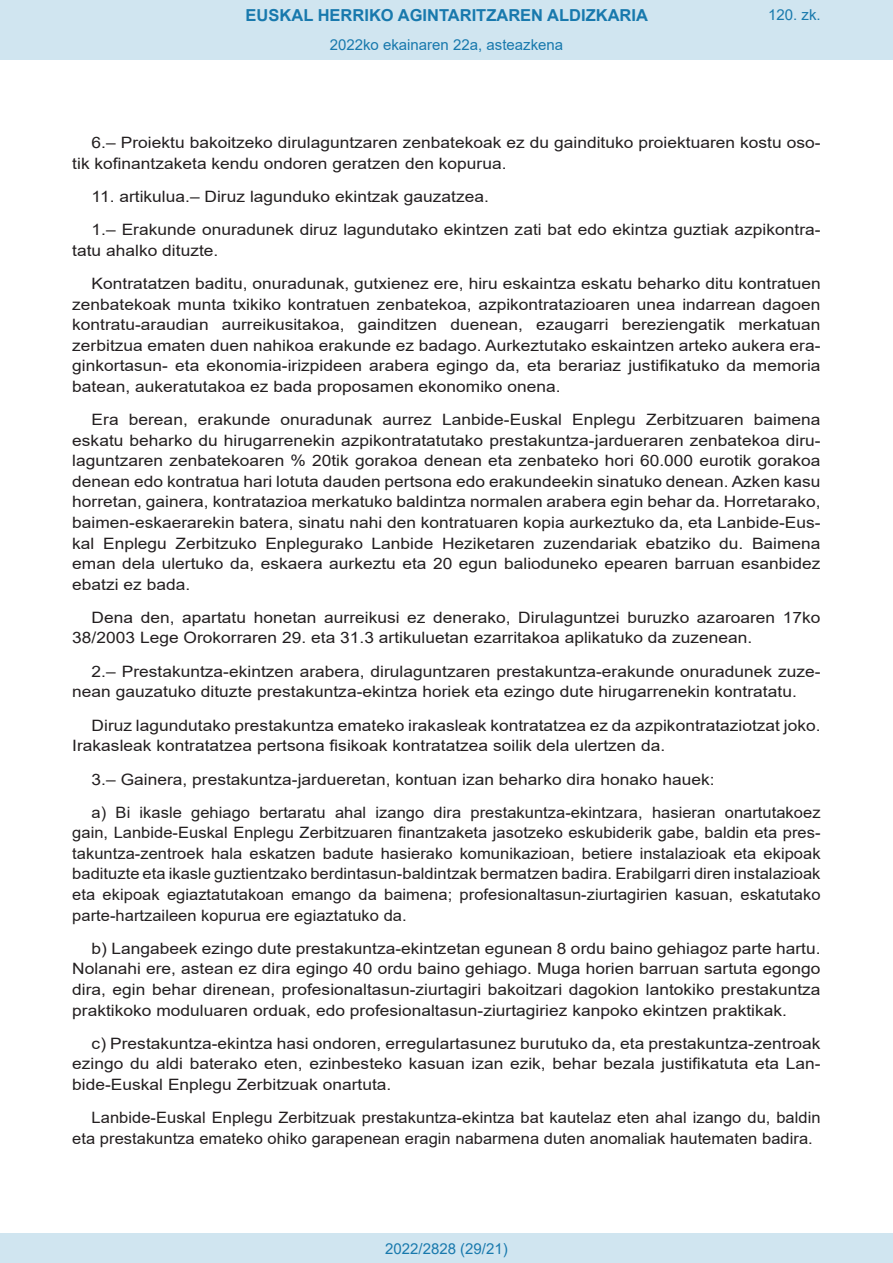
<style>
.page{position:relative;width:893px;height:1263px;background:#fff}
.page>*{position:absolute;margin:0;border:0;box-sizing:border-box;transform-origin:0 0}
.t1{font:700 16.5px "Arial";color:#1879ad}
.BOPVDetalle{font:15.6px/20.5px "Arial";color:#231f20;scale:1.11 1}
.BOPVDetalle-2{font:15.6px/20.5px "Arial";color:#231f20;text-align:justify;scale:1.05 1}
.Paginacion_Centro{font:15px "Arial";color:#1879ad}
</style>
<div class="page">
<div style="left:0;top:0;width:893px;height:60px;background:#d0e5f0"></div>
<div style="left:0;top:1233px;width:893px;height:30px;background:#d0e5f0"></div>
<p class="t1" style="left:246px;top:3px;width:404px">EUSKAL HERRIKO AGINTARITZAREN ALDIZKARIA</p>
<p class="Paginacion_Centro" style="left:330px;top:35px;width:235px">2022ko ekainaren 22a, asteazkena</p>
<p class="Paginacion_Centro" style="left:768px;top:5px;width:54px">120. zk.</p>
<p class="BOPVDetalle" style="left:72px;top:132px;width:676px;text-indent:19px">6.– Proiektu bakoitzeko dirulaguntzaren zenbatekoak ez du gaindituko proiektuaren kostu oso&shy;tik kofinantzaketa kendu ondoren geratzen den kopurua.</p>
<p class="BOPVDetalle" style="left:92px;top:186px;width:359px">11. artikulua.– Diruz lagunduko ekintzak gauzatzea.</p>
<p class="BOPVDetalle" style="left:72px;top:219px;width:676px;text-indent:19px">1.– Erakunde onuradunek diruz lagundutako ekintzen zati bat edo ekintza guztiak azpikontra&shy;tatu ahalko dituzte.</p>
<p class="BOPVDetalle" style="left:72px;top:273px;width:676px;text-align:justify;text-indent:19px">Kontratatzen baditu, onuradunak, gutxienez ere, hiru eskaintza eskatu beharko ditu kontratuen zenbatekoak munta txikiko kontratuen zenbatekoa, azpikontratazioaren unea indarrean dagoen kontratu-araudian aurreikusitakoa, gainditzen duenean, ezaugarri bereziengatik merkatuan zerbitzua ematen duen nahikoa erakunde ez badago. Aurkeztutako eskaintzen arteko aukera era&shy;ginkortasun- eta ekonomia-irizpideen arabera egingo da, eta berariaz justifikatuko da memoria batean, aukeratutakoa ez bada proposamen ekonomiko onena.</p>
<p class="BOPVDetalle" style="left:72px;top:409px;width:676px;text-align:justify;text-indent:19px">Era berean, erakunde onuradunak aurrez Lanbide-Euskal Enplegu Zerbitzuaren baimena eskatu beharko du hirugarrenekin azpikontratatutako prestakuntza-jardueraren zenbatekoa diru&shy;laguntzaren zenbatekoaren % 20tik gorakoa denean eta zenbateko hori 60.000 eurotik gorakoa denean edo kontratua hari lotuta dauden pertsona edo erakundeekin sinatuko denean. Azken kasu horretan, gainera, kontratazioa merkatuko baldintza normalen arabera egin behar da. Horretarako, baimen-eskaerarekin batera, sinatu nahi den kontratuaren kopia aurkeztuko da, eta Lanbide-Eus&shy;kal Enplegu Zerbitzuko Enplegurako Lanbide Heziketaren zuzendariak ebatziko du. Baimena eman dela ulertuko da, eskaera aurkeztu eta 20 egun balioduneko epearen barruan esanbidez ebatzi ez bada.</p>
<p class="BOPVDetalle" style="left:72px;top:607px;width:676px;text-indent:19px">Dena den, apartatu honetan aurreikusi ez denerako, Dirulaguntzei buruzko azaroaren 17ko<br>38/2003 Lege Orokorraren 29. eta 31.3 artikuluetan ezarritakoa aplikatuko da zuzenean.</p>
<p class="BOPVDetalle" style="left:72px;top:661px;width:676px;text-indent:19px">2.– Prestakuntza-ekintzen arabera, dirulaguntzaren prestakuntza-erakunde onuradunek zuze&shy;nean gauzatuko dituzte prestakuntza-ekintza horiek eta ezingo dute hirugarrenekin kontratatu.</p>
<p class="BOPVDetalle" style="left:72px;top:715px;width:676px;text-indent:19px">Diruz lagundutako prestakuntza emateko irakasleak kontratatzea ez da azpikontrataziotzat joko.<br>Irakasleak kontratatzea pertsona fisikoak kontratatzea soilik dela ulertzen da.</p>
<p class="BOPVDetalle" style="left:92px;top:769px;width:563px">3.– Gainera, prestakuntza-jardueretan, kontuan izan beharko dira honako hauek:</p>
<p class="BOPVDetalle-2" style="left:72px;top:802px;width:714px;text-indent:19px">a) Bi ikasle gehiago bertaratu ahal izango dira prestakuntza-ekintzara, hasieran onartutakoez gain, Lanbide-Euskal Enplegu Zerbitzuaren finantzaketa jasotzeko eskubiderik gabe, baldin eta pres&shy;takuntza-zentroek hala eskatzen badute hasierako komunikazioan, betiere instalazioak eta ekipoak badituzte eta ikasle guztientzako berdintasun-baldintzak bermatzen badira. Erabilgarri diren instalazioak eta ekipoak egiaztatutakoan emango da baimena; profesionaltasun-ziurtagirien kasuan, eskatutako parte-hartzaileen kopurua ere egiaztatuko da.</p>
<p class="BOPVDetalle" style="left:72px;top:938px;width:676px;text-align:justify;text-indent:19px">b) Langabeek ezingo dute prestakuntza-ekintzetan egunean 8 ordu baino gehiagoz parte hartu.<br>Nolanahi ere, astean ez dira egingo 40 ordu baino gehiago. Muga horien barruan sartuta egongo dira, egin behar direnean, profesionaltasun-ziurtagiri bakoitzari dagokion lantokiko prestakuntza praktikoko moduluaren orduak, edo profesionaltasun-ziurtagiriez kanpoko ekintzen praktikak.</p>
<p class="BOPVDetalle" style="left:72px;top:1033px;width:676px;text-align:justify;text-indent:19px">c) Prestakuntza-ekintza hasi ondoren, erregulartasunez burutuko da, eta prestakuntza-zentroak ezingo du aldi baterako eten, ezinbesteko kasuan izan ezik, behar bezala justifikatuta eta Lan&shy;bide-Euskal Enplegu Zerbitzuak onartuta.</p>
<p class="BOPVDetalle-2" style="left:72px;top:1107px;width:714px;text-indent:19px">Lanbide-Euskal Enplegu Zerbitzuak prestakuntza-ekintza bat kautelaz eten ahal izango du, baldin eta prestakuntza emateko ohiko garapenean eragin nabarmena duten anomaliak hautematen badira.</p>
<p class="Paginacion_Centro" style="left:385px;top:1238px;width:124px">2022/2828 (29/21)</p>
</div>
